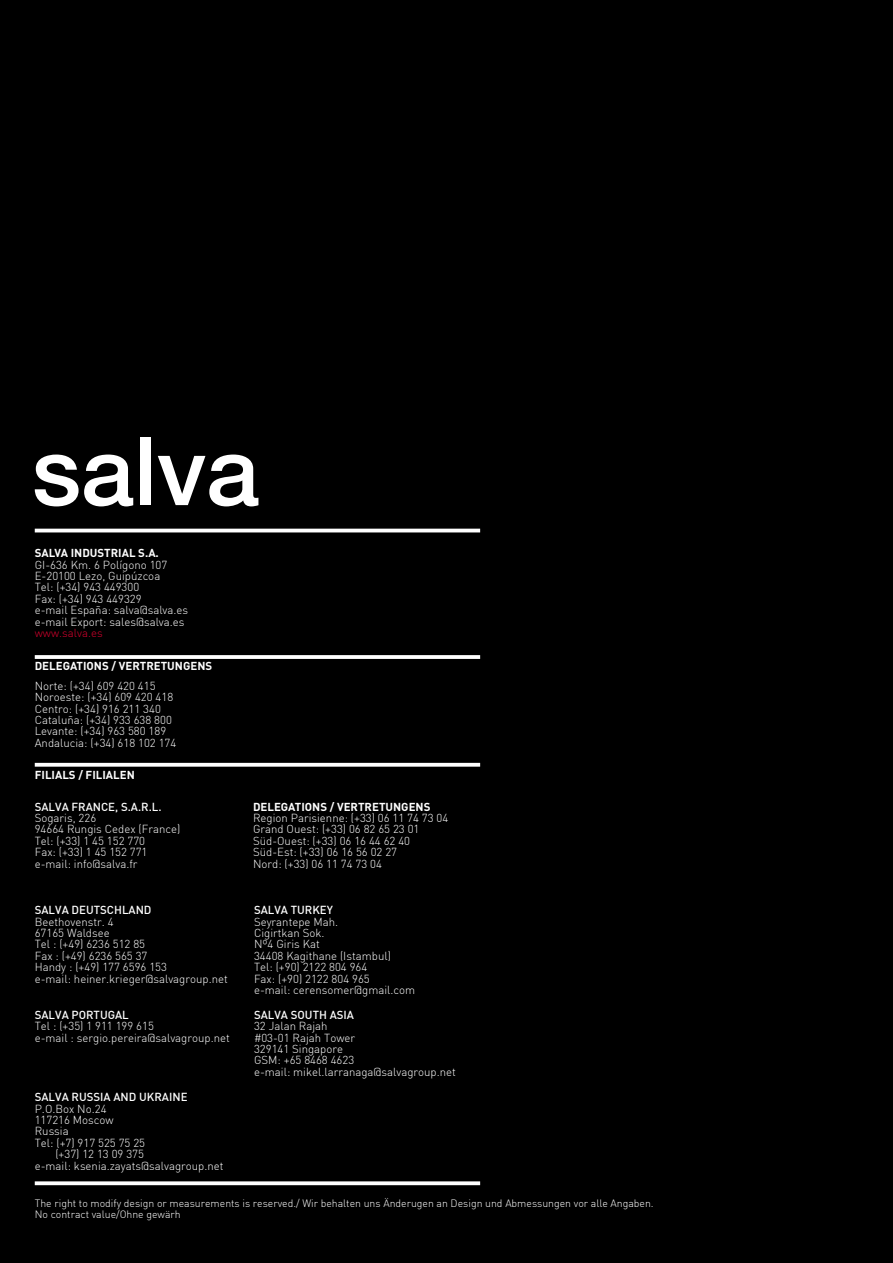
<style>
.page{position:relative;width:893px;height:1263px;background:#000}
.page>*{position:absolute;margin:0;border:0;box-sizing:border-box;transform-origin:0 0}
.t1{font:300 11.4px/11.4px "DIN";color:#fff}
.t2{font:500 11.4px "DIN";color:#fff}
.t3{font:700 11.4px "DIN";color:#fff}
.t4{font:300 11.4px "DIN";color:#db002e}
.t5{font:300 10.5px/11.4px "DIN";color:#fff}
</style>
<div class="page">
<div style="left:140px;top:437px;width:11px;height:68px;background:#fff"></div>
<svg style="left:158px;top:454px;width:100px;height:52px"></svg>
<svg style="left:35px;top:454px;width:98px;height:52px"></svg>
<svg style="left:35px;top:763px;width:445px;height:4px;background:#eaeaea"></svg>
<svg style="left:35px;top:1181px;width:445px;height:4px;background:#e6e6e6"></svg>
<svg style="left:35px;top:655px;width:445px;height:4px;background:#f3f3f3"></svg>
<hr style="left:35px;top:529px;width:445px;height:3px;background:#fff">
<p class="t3" style="left:35px;top:546px;width:126px">SALVA INDUSTRIAL S.A.</p>
<p class="t1" style="left:35px;top:559px;width:155px">GI-636 Km. 6 Polígono 107<br>E-20100 Lezo, Guipúzcoa<br>Tel: (+34) 943 449300<br>Fax: (+34) 943 449329<br>e-mail España: salva@salva.es e-mail Export: sales@salva.es</p>
<p class="t4" style="left:35px;top:626px;width:69px">www.salva.es</p>
<p class="t3" style="left:35px;top:659px;width:179px">DELEGATIONS / VERTRETUNGENS</p>
<p class="t1" style="left:35px;top:680px;width:143px">Norte: (+34) 609 420 415<br>Noroeste: (+34) 609 420 418<br>Centro: (+34) 916 211 340<br>Cataluña: (+34) 933 638 800<br>Levante: (+34) 963 580 189<br>Andalucia: (+34) 618 102 174</p>
<p class="t3" style="left:35px;top:768px;width:102px">FILIALS / FILIALEN</p>
<p class="t2" style="left:35px;top:799px;width:128px">SALVA FRANCE, S.A.R.L.</p>
<p class="t1" style="left:35px;top:812px;width:147px">Sogaris, 226<br>94664 Rungis Cedex (France)<br>Tel: (+33) 1 45 152 770<br>Fax: (+33) 1 45 152 771 e-mail: info@salva.fr</p>
<p class="t2" style="left:35px;top:903px;width:118px">SALVA DEUTSCHLAND</p>
<p class="t1" style="left:35px;top:916px;width:195px">Beethovenstr. 4<br>67165 Waldsee<br>Tel : (+49) 6236 512 85<br>Fax : (+49) 6236 565 37<br>Handy : (+49) 177 6596 153<br>e-mail: heiner.krieger@salvagroup.net</p>
<p class="t2" style="left:35px;top:1007px;width:96px">SALVA PORTUGAL</p>
<p class="t1" style="left:35px;top:1020px;width:197px">Tel : (+35) 1 911 199 615<br>e-mail : sergio.pereira@salvagroup.net</p>
<p class="t2" style="left:35px;top:1090px;width:154px">SALVA RUSSIA AND UKRAINE</p>
<p class="t1" style="left:35px;top:1102px;width:73px">P.O.Box No.24</p>
<p class="t1" style="left:35px;top:1114px;width:80px">117216 Moscow</p>
<p class="t1" style="left:35px;top:1125px;width:35px">Russia</p>
<p class="t1" style="left:35px;top:1137px;width:112px">Tel: (+7) 917 525 75 25</p>
<p class="t1" style="left:55px;top:1148px;width:90px">(+37) 12 13 09 375</p>
<p class="t1" style="left:35px;top:1160px;width:190px">e-mail: ksenia.zayats@salvagroup.net</p>
<p class="t3" style="left:253px;top:799px;width:179px">DELEGATIONS / VERTRETUNGENS</p>
<p class="t1" style="left:253px;top:812px;width:197px">Region Parisienne: (+33) 06 11 74 73 04<br>Grand Ouest: (+33) 06 82 65 23 01<br>Süd-Ouest: (+33) 06 16 44 62 40<br>Süd-Est: (+33) 06 16 56 02 27<br>Nord: (+33) 06 11 74 73 04</p>
<p class="t2" style="left:254px;top:903px;width:81px">SALVA TURKEY</p>
<p class="t1" style="left:254px;top:916px;width:163px">Seyrantepe Mah.<br>Cigirtkan Sok.<br>Nº4 Giris Kat<br>34408 Kagithane (Istambul)<br>Tel: (+90) 2122 804 964<br>Fax: (+90) 2122 804 965<br>e-mail: cerensomer@gmail.com</p>
<p class="t2" style="left:254px;top:1007px;width:102px">SALVA SOUTH ASIA</p>
<p class="t1" style="left:254px;top:1020px;width:203px">32 Jalan Rajah<br>#03-01 Rajah Tower<br>329141 Singapore<br>GSM: +65 8468 4623<br>e-mail: mikel.larranaga@salvagroup.net</p>
<p class="t5" style="left:35px;top:1197px;width:620px">The right to modify design or measurements is reserved./ Wir behalten uns Änderugen an Design und Abmessungen vor alle Angaben.<br>No contract value/Ohne gewärh</p>
</div>
